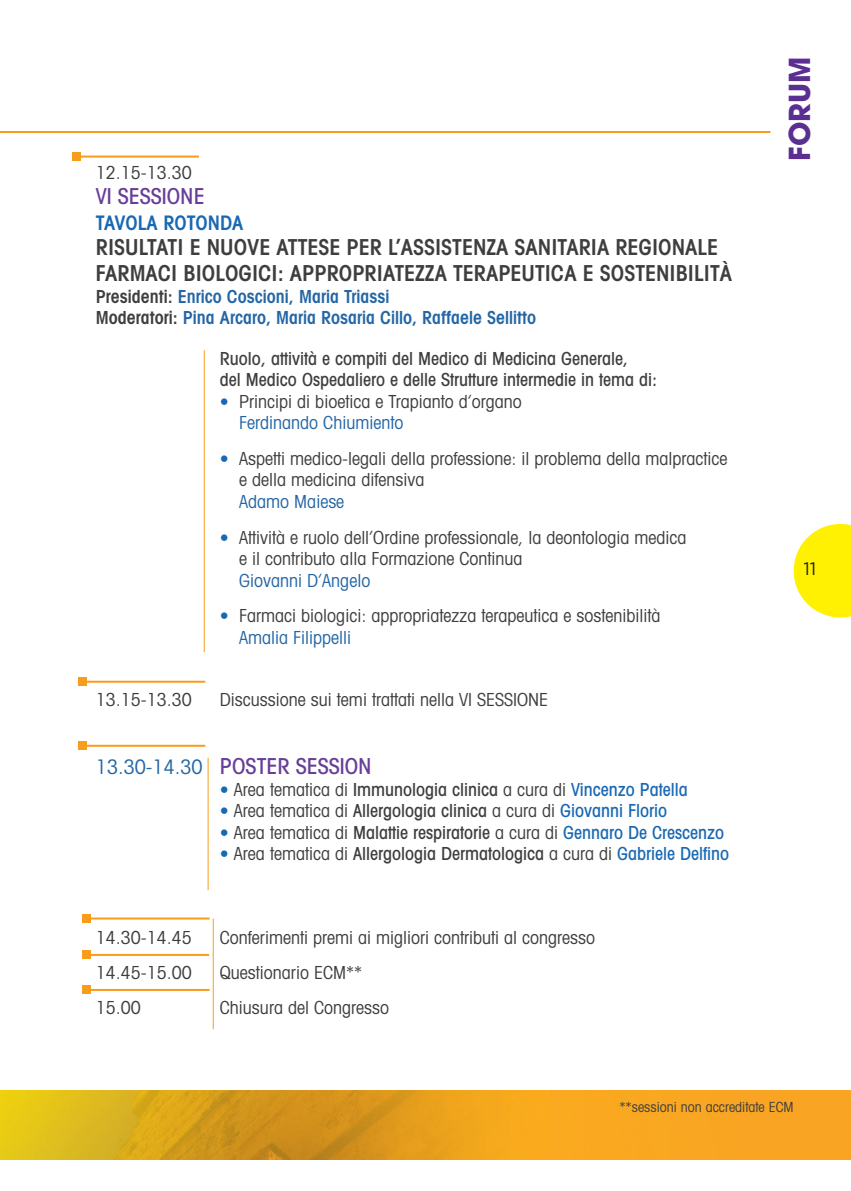
<style>
.page{position:relative;width:851px;height:1191px;background:#fff}
.page>*{position:absolute;margin:0;border:0;box-sizing:border-box;transform-origin:0 0}
.t1{font:700 28.8px "Avant Garde";color:#5b2e91}
.t2{font:600 condensed 22px/26.4px "Avant Garde";color:#3e3e3f}
.t3{font:500 condensed 22px "Avant Garde";color:#673e98}
.t4{font:600 condensed 20px "Avant Garde";color:#1868b3}
.t5{font:condensed 18px/21.6px "Avant Garde";color:#3e3e3f}
.t6{font:500 condensed 18px/20.8px "Avant Garde";color:#3e3e3f}
.t7{font:600 condensed 18px/20.8px "Avant Garde";color:#2466a5}
.t8{font:condensed 18px "Avant Garde";color:#2466a5}
.t9{font:18px "Gotham";color:#231f20}
.t10{font:condensed 14px "Avant Garde";color:#3e3e3f}
.s1{color:#3e3e3f}
.s2{font-family:"Avenir";font-weight:500;font-stretch:normal;color:#1868b3}
.s3{color:#2466a5}
.s4{font-weight:400;font-size:20px;color:#2466a5}
.s5{font-weight:500}
.s6{font-weight:500;color:#1868b3}
.s7{font-family:"Avenir";font-stretch:normal;color:#1868b3}
.s8{font-weight:400}
.s9{color:#1868b3}
</style>
<div class="page">
<svg style="left:793px;top:524px;width:57px;height:93px"></svg>
<img style="left:0;top:1090px;width:850px;height:69px">
<hr style="left:0;top:131px;width:770px;height:2px;background:#f89c1c">
<hr style="left:76px;top:156px;width:123px;height:2px;background:#f89c1c">
<div style="left:72px;top:153px;width:8px;height:8px;background:#f89c1c"></div>
<hr style="left:204px;top:350px;width:1px;height:302px;background:#f89c1c">
<hr style="left:82px;top:680px;width:123px;height:2px;background:#f89c1c">
<div style="left:78px;top:677px;width:8px;height:8px;background:#f89c1c"></div>
<hr style="left:82px;top:745px;width:123px;height:2px;background:#f89c1c">
<div style="left:78px;top:742px;width:8px;height:8px;background:#f89c1c"></div>
<hr style="left:207px;top:758px;width:1px;height:132px;background:#f89c1c">
<hr style="left:213px;top:918px;width:1px;height:111px;background:#f89c1c">
<hr style="left:87px;top:917px;width:122px;height:2px;background:#f89c1c">
<div style="left:83px;top:914px;width:8px;height:8px;background:#f89c1c"></div>
<hr style="left:86px;top:954px;width:123px;height:2px;background:#f89c1c">
<div style="left:82px;top:951px;width:8px;height:8px;background:#f89c1c"></div>
<hr style="left:87px;top:989px;width:122px;height:2px;background:#f89c1c">
<div style="left:83px;top:986px;width:8px;height:8px;background:#f89c1c"></div>
<p class="t5" style="left:96px;top:161px;width:98px">12.15-13.30</p>
<p class="t3" style="left:96px;top:183px;width:110px">VI SESSIONE</p>
<p class="t4" style="left:96px;top:210px;width:149px">TAVOLA ROTONDA</p>
<p class="t2" style="left:96px;top:234px;width:637px">RISULTATI E NUOVE ATTESE PER L’ASSISTENZA SANITARIA REGIONALE<br>FARMACI BIOLOGICI: APPROPRIATEZZA TERAPEUTICA E SOSTENIBILITÀ</p>
<p class="t7" style="left:96px;top:286px;width:442px"><span class="s1">Presidenti:</span> Enrico Coscioni, Maria Triassi<br><span class="s1">Moderatori:</span> Pina Arcaro, Maria Rosaria Cillo, Raffaele Sellitto</p>
<p class="t6" style="left:220px;top:348px;width:438px">Ruolo, attività e compiti del Medico di Medicina Generale,<br>del Medico Ospedaliero e delle Strutture intermedie in tema di:</p>
<p class="t5" style="left:239px;top:390px;width:284px;text-indent:-19px"><span class="s2">•</span> Principi di bioetica e Trapianto d’organo<br><span class="s3">Ferdinando Chiumiento</span></p>
<p class="t5" style="left:239px;top:447px;width:489px;text-indent:-19px"><span class="s2">•</span> Aspetti medico-legali della professione: il problema della malpractice e della medicina difensiva</p>
<p class="t8" style="left:239px;top:490px;width:106px">Adamo Maiese</p>
<p class="t5" style="left:239px;top:526px;width:448px;text-indent:-19px"><span class="s2">•</span> Attività e ruolo dell’Ordine professionale, la deontologia medica e il contributo alla Formazione Continua</p>
<p class="t8" style="left:239px;top:569px;width:132px">Giovanni D’Angelo</p>
<p class="t5" style="left:239px;top:605px;width:422px;text-indent:-19px"><span class="s2">•</span> Farmaci biologici: appropriatezza terapeutica e sostenibilità<br><span class="s3">Amalia Filippelli</span></p>
<p class="t5" style="left:96px;top:688px;width:98px">13.15-13.30</p>
<p class="t5" style="left:220px;top:688px;width:329px">Discussione sui temi trattati nella VI SESSIONE</p>
<p class="t3" style="left:96px;top:752px;width:277px"><span class="s4">13.30-14.30</span> POSTER SESSION</p>
<p class="t5" style="left:220px;top:778px;width:469px"><span class="s2">•</span> Area tematica di <span class="s5">Immunologia clinica</span> a cura di <span class="s6">Vincenzo Patella</span></p>
<p class="t5" style="left:220px;top:799px;width:448px"><span class="s2">•</span> Area tematica di <span class="s5">Allergologia clinica</span> a cura di <span class="s6">Giovanni Florio</span></p>
<p class="t5" style="left:220px;top:821px;width:505px"><span class="s2">•</span> Area tematica di <span class="s5">Malattie respiratorie</span> a cura di <span class="s6">Gennaro De Crescenzo</span></p>
<p class="t6" style="left:220px;top:843px;width:510px"><span class="s7">•</span> <span class="s8">Area tematica di</span> Allergologia Dermatologica <span class="s8">a cura di</span> <span class="s9">Gabriele Delfino</span></p>
<p class="t5" style="left:96px;top:926px;width:98px">14.30-14.45</p>
<p class="t5" style="left:220px;top:926px;width:376px">Conferimenti premi ai migliori contributi al congresso</p>
<p class="t5" style="left:96px;top:961px;width:98px">14.45-15.00</p>
<p class="t5" style="left:220px;top:961px;width:143px">Questionario ECM**</p>
<p class="t5" style="left:96px;top:996px;width:47px">15.00</p>
<p class="t5" style="left:220px;top:996px;width:170px">Chiusura del Congresso</p>
<h1 class="t1" style="left:780px;top:161px;width:106px;rotate:-90deg">FORUM</h1>
<p class="t9" style="left:803px;top:557px;width:14px">11</p>
<p class="t10" style="left:619px;top:1098px;width:176px">**sessioni non accreditate ECM</p>
</div>
